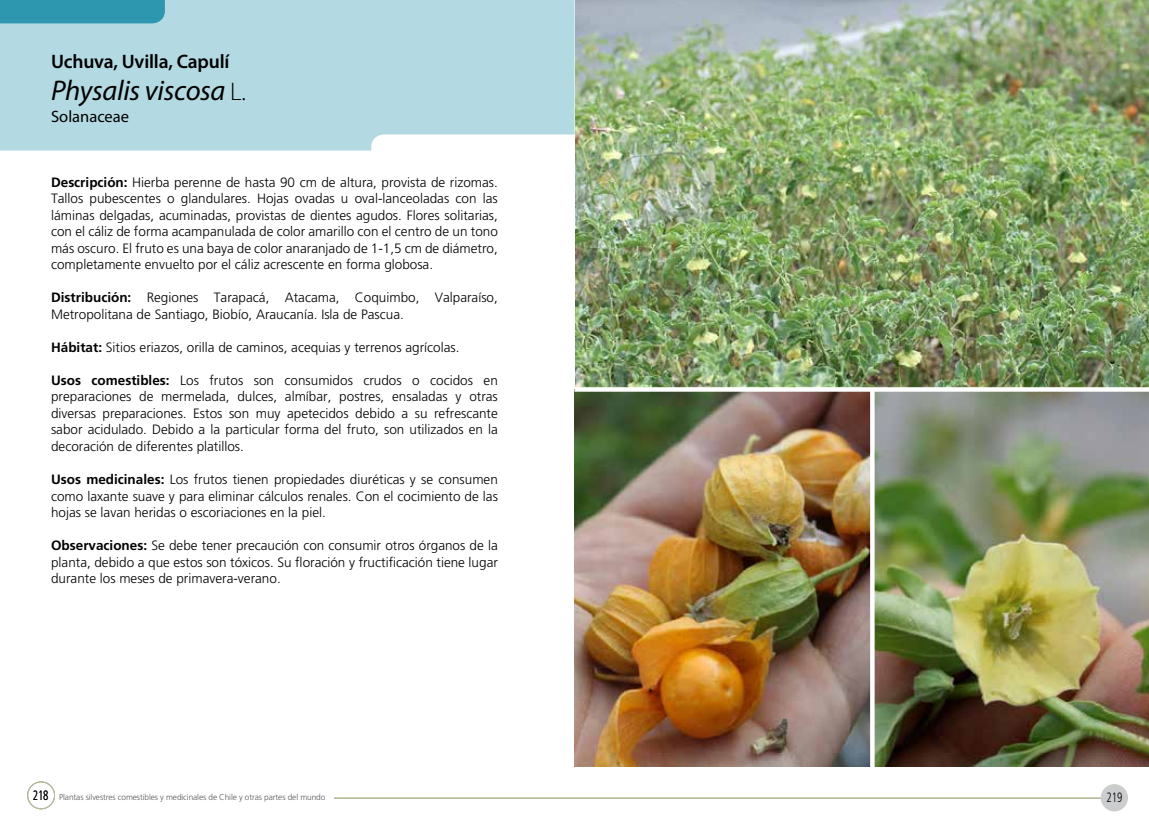
<style>
.page{position:relative;width:1149px;height:830px;background:#fff}
.page>*{position:absolute;margin:0;border:0;box-sizing:border-box;transform-origin:0 0}
.t1{font:italic 28.5px "Myriad Pro";letter-spacing:-.01em;color:#000}
.t2{font:600 19.5px "Myriad Pro";letter-spacing:-.01em;color:#000}
.t3{font:16.5px "Myriad Pro";color:#000}
.t4{font:300 13.5px/16.5px "Frutiger LT Std";color:#000;text-align:justify}
.t5{font:300 condensed 13.5px "Frutiger LT Std";color:#000;scale:.81 1}
.t6{font:300 8.25px "Frutiger LT Std";letter-spacing:-.01em;color:#58595b}
.s1{font-weight:300;font-style:normal;font-size:25.5px}
.s2{font-weight:700}
.s3{font-stretch:condensed;font-size:13.5px;color:#000}
</style>
<div class="page">
<div style="left:27px;top:781px;width:28px;height:27px;border:1px solid #bcbec0;border-radius:50%"></div>
<div style="left:1100px;top:784px;width:27px;height:26px;background:#cbcdce;border-radius:50%"></div>
<hr style="left:334px;top:797px;width:240px;height:1px;background:#bcbec0">
<hr style="left:574px;top:797px;width:526px;height:1px;background:#bcbec0">
<img style="left:574px;top:0;width:574px;height:765px">
<svg style="left:0;top:0;width:574px;height:150px;background:#afd8e0"></svg>
<svg style="left:574px;top:387px;width:574px;height:4px"></svg>
<svg style="left:869px;top:389px;width:5px;height:378px"></svg>
<h2 class="t2" style="left:51px;top:51px;width:180px">Uchuva, Uvilla, Capulí</h2>
<h1 class="t1" style="left:51px;top:75px;width:196px">Physalis viscosa <span class="s1">L.</span></h1>
<p class="t3" style="left:51px;top:108px;width:80px">Solanaceae</p>
<p class="t4" style="left:51px;top:174px;width:448px"><span class="s2">Descripción:</span> Hierba perenne de hasta 90 cm de altura, provista de rizomas.<br>Tallos pubescentes o glandulares. Hojas ovadas u oval-lanceoladas con las láminas delgadas, acuminadas, provistas de dientes agudos. Flores solitarias, con el cáliz de forma acampanulada de color amarillo con el centro de un tono más oscuro. El fruto es una baya de color anaranjado de 1-1,5 cm de diámetro, completamente envuelto por el cáliz acrescente en forma globosa.</p>
<p class="t4" style="left:51px;top:289px;width:448px"><span class="s2">Distribución:</span> Regiones Tarapacá, Atacama, Coquimbo, Valparaíso,<br>Metropolitana de Santiago, Biobío, Araucanía. Isla de Pascua.</p>
<p class="t4" style="left:51px;top:339px;width:410px"><span class="s2">Hábitat:</span> Sitios eriazos, orilla de caminos, acequias y terrenos agrícolas.</p>
<p class="t4" style="left:51px;top:372px;width:448px"><span class="s2">Usos comestibles:</span> Los frutos son consumidos crudos o cocidos en preparaciones de mermelada, dulces, almíbar, postres, ensaladas y otras diversas preparaciones. Estos son muy apetecidos debido a su refrescante sabor acidulado. Debido a la particular forma del fruto, son utilizados en la decoración de diferentes platillos.</p>
<p class="t4" style="left:51px;top:471px;width:448px"><span class="s2">Usos medicinales:</span> Los frutos tienen propiedades diuréticas y se consumen como laxante suave y para eliminar cálculos renales. Con el cocimiento de las hojas se lavan heridas o escoriaciones en la piel.</p>
<p class="t4" style="left:51px;top:537px;width:448px"><span class="s2">Observaciones:</span> Se debe tener precaución con consumir otros órganos de la planta, debido a que estos son tóxicos. Su floración y fructificación tiene lugar durante los meses de primavera-verano.</p>
<p class="t6" style="left:33px;top:791px;width:294px"><span class="s3">218</span> Plantas silvestres comestibles y medicinales de Chile y otras partes del mundo</p>
<p class="t5" style="left:1106px;top:789px;width:21px">219</p>
</div>
